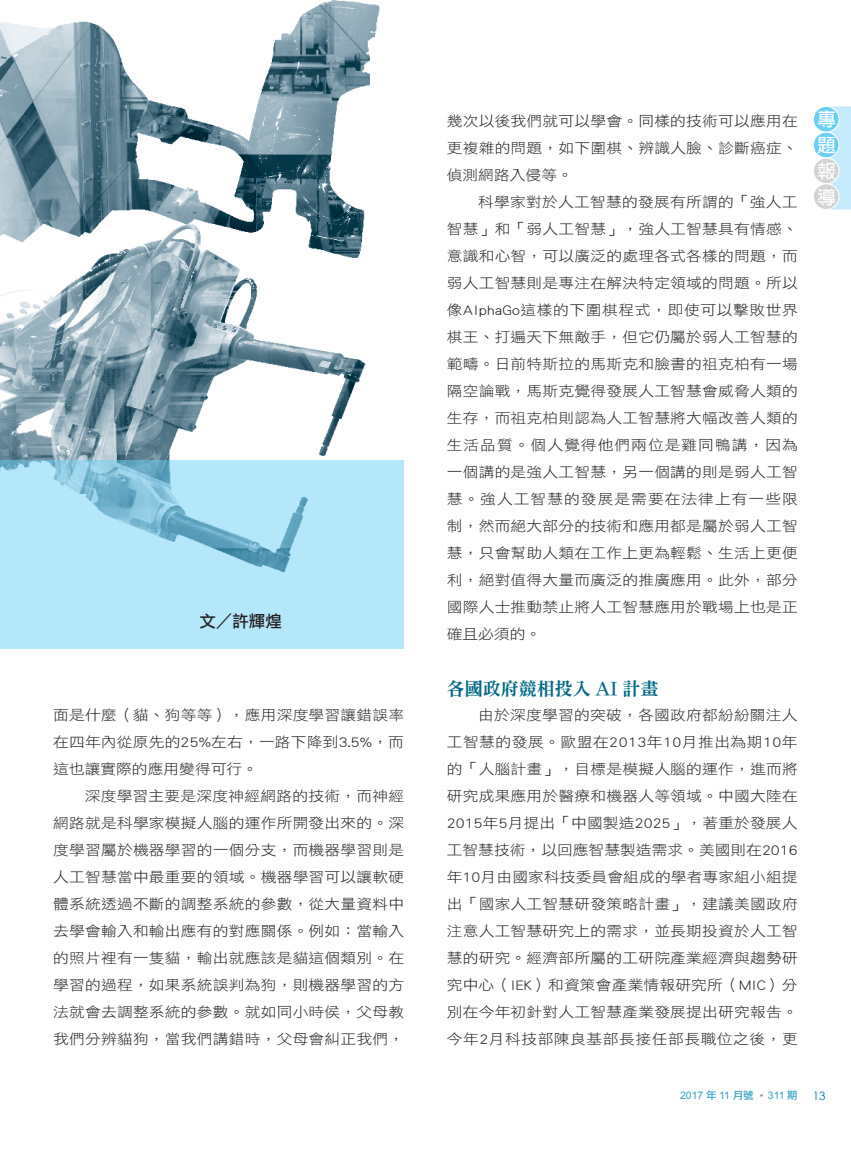
<style>
.page{position:relative;width:851px;height:1149px;background:#fff}
.page>*{position:absolute;margin:0;border:0;box-sizing:border-box;transform-origin:0 0}
.t1{font:700 18.45px/26px "Lin Gothic";color:#fff;text-align:justify}
.內文大標_無底線{font:18px "DFN Ming W9 WINP BF";color:#006787}
.作者{font:16.5px "DF Li Hei Std W5";color:#231f20}
.內文{font:14.1px/27px "DF Li Hei Std W3";letter-spacing:.015em;color:#231f20;text-align:justify;scale:1.11 1}
.t2{font:11.55px "Century Gothic";color:#0076a3}
.t3{font:10.5px "Arial";color:#35a1c5}
.s1{font-family:"DF Li Hei Std W5"}
.s2{font-family:"Adobe Ming Std";font-weight:300;color:#939598}
</style>
<div class="page">
<img style="left:0;top:0;width:380px;height:460px">
<svg style="left:0;top:460px;width:404px;height:189px;background:#ace0f4"></svg>
<div style="left:826px;top:106px;width:24px;height:103px;background:#c5eafb"></div>
<div style="left:813px;top:106px;width:26px;height:26px;background:#6ccff6;border-radius:50%"></div>
<div style="left:812px;top:106px;width:27px;height:27px;border:1px solid #fff;border-radius:50%"></div>
<div style="left:813px;top:132px;width:26px;height:26px;background:#6ccff6;border-radius:50%"></div>
<div style="left:812px;top:132px;width:27px;height:26px;border:1px solid #fff;border-radius:50%"></div>
<div style="left:813px;top:158px;width:26px;height:26px;background:#d2d3d4;border-radius:50%"></div>
<div style="left:812px;top:157px;width:27px;height:27px;border:1px solid #fff;border-radius:50%"></div>
<div style="left:813px;top:184px;width:26px;height:25px;background:#d2d3d4;border-radius:50%"></div>
<div style="left:812px;top:183px;width:27px;height:27px;border:1px solid #fff;border-radius:50%"></div>
<p class="作者" style="left:199px;top:612px;width:84px">文／許輝煌</p>
<p class="內文" style="left:53px;top:701px;width:318px">面是什麼（貓、狗等等），應用深度學習讓錯誤率在四年內從原先的25%左右，一路下降到3.5%，而這也讓實際的應用變得可行。</p>
<p class="內文" style="left:53px;top:782px;width:318px;text-indent:32px">深度學習主要是深度神經網路的技術，而神經網路就是科學家模擬人腦的運作所開發出來的。深度學習屬於機器學習的一個分支，而機器學習則是人工智慧當中最重要的領域。機器學習可以讓軟硬體系統透過不斷的調整系統的參數，從大量資料中去學會輸入和輸出應有的對應關係。例如：當輸入的照片裡有一隻貓，輸出就應該是貓這個類別。在學習的過程，如果系統誤判為狗，則機器學習的方法就會去調整系統的參數。就如同小時侯，父母教我們分辨貓狗，當我們講錯時，父母會糾正我們，</p>
<p class="內文" style="left:446px;top:107px;width:318px">幾次以後我們就可以學會。同樣的技術可以應用在更複雜的問題，如下圍棋、辨識人臉、診斷癌症、偵測網路入侵等。</p>
<p class="內文" style="left:446px;top:188px;width:318px;text-indent:32px">科學家對於人工智慧的發展有所謂的「強人工智慧」和「弱人工智慧」，強人工智慧具有情感、意識和心智，可以廣泛的處理各式各樣的問題，而弱人工智慧則是專注在解決特定領域的問題。所以像AlphaGo這樣的下圍棋程式，即使可以擊敗世界棋王、打遍天下無敵手，但它仍屬於弱人工智慧的範疇。日前特斯拉的馬斯克和臉書的祖克柏有一場隔空論戰，馬斯克覺得發展人工智慧會威脅人類的生存，而祖克柏則認為人工智慧將大幅改善人類的生活品質。個人覺得他們兩位是雞同鴨講，因為一個講的是強人工智慧，另一個講的則是弱人工智慧。強人工智慧的發展是需要在法律上有一些限制，然而絕大部分的技術和應用都是屬於弱人工智慧，只會幫助人類在工作上更為輕鬆、生活上更便利，絕對值得大量而廣泛的推廣應用。此外，部分國際人士推動禁止將人工智慧應用於戰場上也是正確且必須的。</p>
<p class="內文大標_無底線" style="left:446px;top:679px;width:213px">各國政府競相投入 AI 計畫</p>
<p class="內文" style="left:446px;top:701px;width:318px;text-indent:32px">由於深度學習的突破，各國政府都紛紛關注人工智慧的發展。歐盟在2013年10月推出為期10年的「人腦計畫」，目標是模擬人腦的運作，進而將研究成果應用於醫療和機器人等領域。中國大陸在2015年5月提出「中國製造2025」，著重於發展人工智慧技術，以回應智慧製造需求。美國則在2016年10月由國家科技委員會組成的學者專家組小組提出「國家人工智慧研發策略計畫」，建議美國政府注意人工智慧研究上的需求，並長期投資於人工智慧的研究。經濟部所屬的工研院產業經濟與趨勢研究中心（IEK）和資策會產業情報研究所（MIC）分別在今年初針對人工智慧產業發展提出研究報告。今年2月科技部陳良基部長接任部長職位之後，更</p>
<h1 class="t1" style="left:817px;top:106px;width:19px">專題報導</h1>
<p class="t3" style="left:680px;top:1089px;width:119px">2017 <span class="s1">年</span> 11 <span class="s1">月號</span> <span class="s2">˙</span>311 <span class="s1">期</span></p>
<p class="t2" style="left:812px;top:1087px;width:14px">13</p>
</div>
